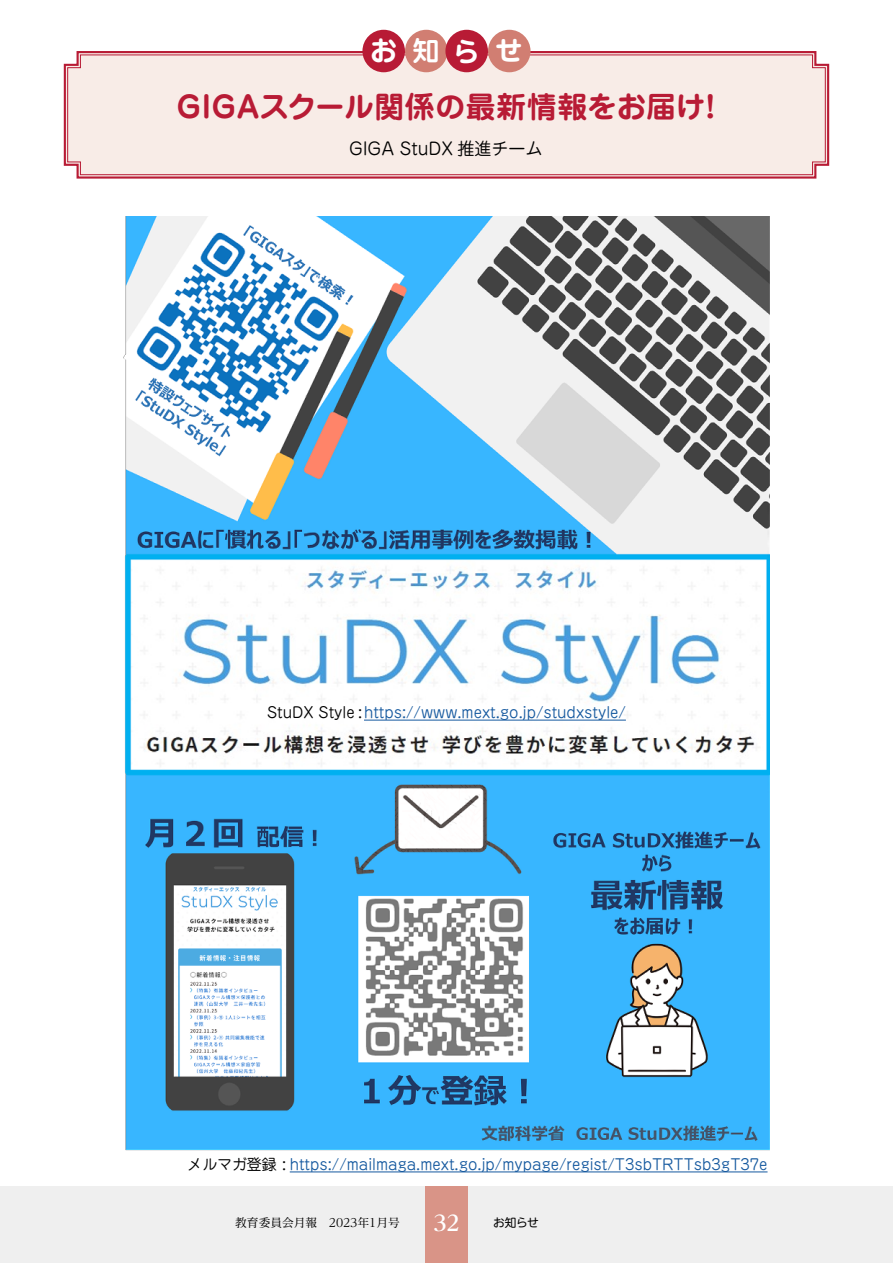
<style>
.page{position:relative;width:893px;height:1263px;background:#fff}
.page>*{position:absolute;margin:0;border:0;box-sizing:border-box;transform-origin:0 0}
.t1{font:700 29.7px "Jun 501 Pro";letter-spacing:.02em;color:#b81b35}
.t2{font:700 27.3px "Jun 501 Pro";color:#fff}
.t3{font:16.95px "Jun 201 Pro";color:#000}
.t4{font:14.85px "Jun 201 Pro";color:#15599f}
.t5{font:11.7px "Reim Pro";color:#000}
.t6{font:11.7px "UD Shin M Go Pro";color:#000}
.s1{color:#000}
.s2{font-weight:700;font-size:21.3px;color:#fff}
</style>
<div class="page">
<div style="left:0;top:0;width:893px;height:1263px;background:linear-gradient(to right,#f9f8f8,#f8f7f7)"></div>
<svg style="left:63px;top:50px;width:767px;height:130px"></svg>
<div style="left:67px;top:54px;width:759px;height:121px;background:#f8ece7"></div>
<div style="left:362px;top:30px;width:43px;height:42px;background:#b81b35;border-radius:50%"></div>
<div style="left:405px;top:30px;width:42px;height:42px;background:#d17e72;border-radius:50%"></div>
<div style="left:445px;top:30px;width:43px;height:42px;background:#b81b35;border-radius:50%"></div>
<div style="left:488px;top:30px;width:42px;height:42px;background:#d17e72;border-radius:50%"></div>
<img style="left:124px;top:217px;width:645px;height:935px">
<hr style="left:290px;top:1171px;width:477px;height:1px;background:#15599f">
<hr style="left:364px;top:720px;width:262px;height:1px;background:#15599f">
<h2 class="t2" style="left:370px;top:29px;width:154px">お知らせ</h2>
<h1 class="t1" style="left:177px;top:83px;width:550px">GIGAスクール関係の最新情報をお届け！</h1>
<p class="t3" style="left:349px;top:135px;width:195px">GIGA StuDX 推進チーム</p>
<p class="t4" style="left:267px;top:700px;width:360px"><span class="s1">StuDX Style:</span>https://www.mext.go.jp/studxstyle/</p>
<p class="t4" style="left:187px;top:1152px;width:582px"><span class="s1">メルマガ登録 :</span>https://mailmaga.mext.go.jp/mypage/regist/T3sbTRTTsb3gT37e</p>
<p class="t5" style="left:235px;top:1213px;width:226px">教育委員会月報　2023年1月号　 <span class="s2">32</span></p>
<p class="t6" style="left:493px;top:1213px;width:47px">お知らせ</p>
</div>
